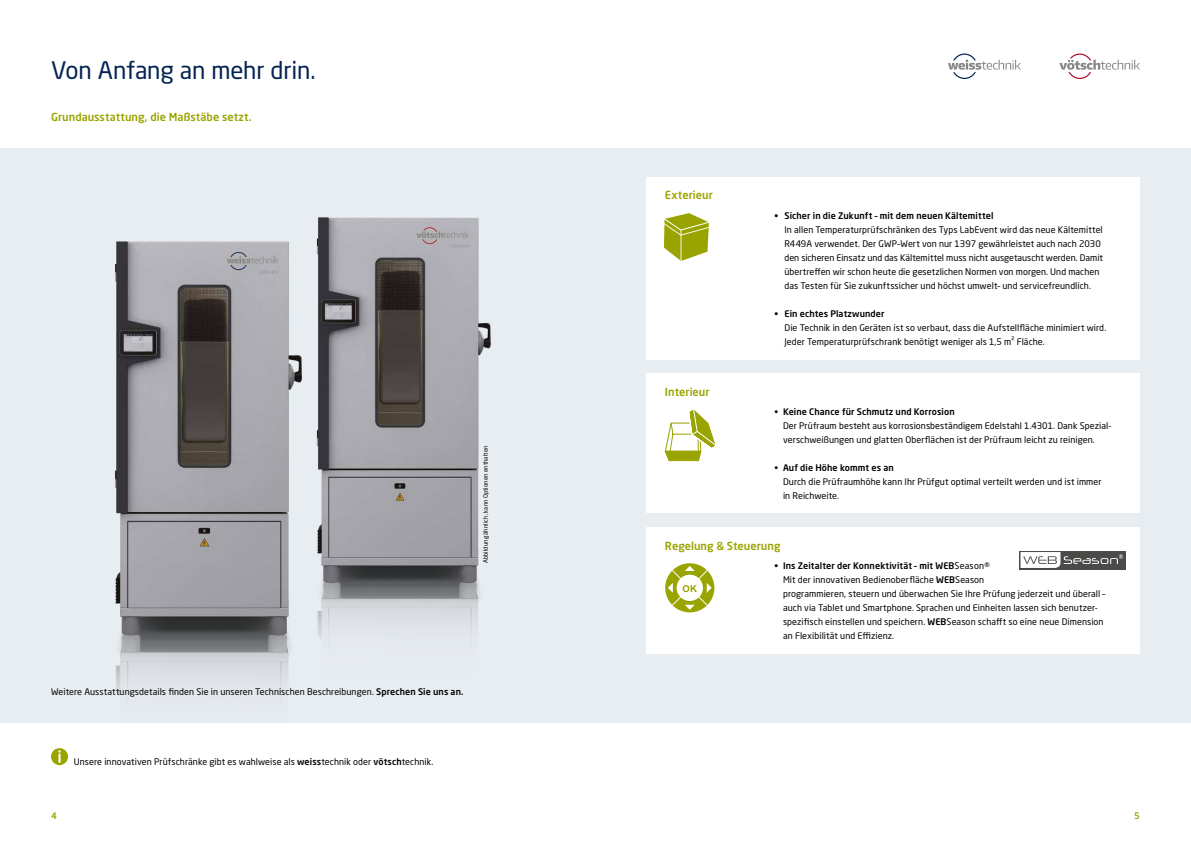
<style>
.page{position:relative;width:1191px;height:842px;background:#fff}
.page>*{position:absolute;margin:0;border:0;box-sizing:border-box;transform-origin:0 0}
.t1{font:24px "Neo Sans W1 G";letter-spacing:-.01em;color:#052453}
.t2{font:500 11px "Neo Sans W1 G";color:#9aa400}
.t3{font:700 9.5px "Arial";color:#9aa400}
.t4{font:9px/14px "Neo Sans W1 G";letter-spacing:.005em;color:#000}
.t5{font:500 9px "Neo Sans W1 G";letter-spacing:.01em;color:#000}
.t6{font:500 9px "Neo Sans W1 G";color:#9aa400}
.t7{font:6px "Neo Sans W1 G";letter-spacing:.01em;color:#000}
.s1{font-weight:500}
</style>
<div class="page">
<div style="left:0;top:149px;width:1191px;height:574px;background:#e8edf1"></div>
<div style="left:646px;top:527px;width:494px;height:126px;background:#fff"></div>
<div style="left:646px;top:373px;width:494px;height:140px;background:#fff"></div>
<div style="left:646px;top:177px;width:494px;height:182px;background:#fff"></div>
<img style="left:115px;top:241px;width:162px;height:455px">
<img style="left:277px;top:217px;width:214px;height:478px">
<div style="left:1019px;top:551px;width:106px;height:18px;background:#4a4a49"></div>
<svg style="left:1020px;top:552px;width:103px;height:16px"></svg>
<svg style="left:1059px;top:54px;width:81px;height:25px"></svg>
<svg style="left:948px;top:54px;width:72px;height:25px"></svg>
<div style="left:51px;top:748px;width:17px;height:17px;background:#9aa400;border-radius:50%"></div>
<svg style="left:58px;top:750px;width:3px;height:13px"></svg>
<svg style="left:664px;top:410px;width:52px;height:52px"></svg>
<svg style="left:664px;top:212px;width:45px;height:49px"></svg>
<div style="left:665px;top:563px;width:49px;height:49px;background:#9aa400;border-radius:50%"></div>
<svg style="left:668px;top:566px;width:43px;height:44px"></svg>
<h1 class="t1" style="left:51px;top:56px;width:266px">Von Anfang an mehr drin.</h1>
<p class="t2" style="left:51px;top:110px;width:202px">Grundausstattung, die Maßstäbe setzt.</p>
<p class="t7" style="left:482px;top:563px;width:119px;rotate:-90deg">Abbildung ähnlich, kann Optionen enthalten</p>
<p class="t4" style="left:51px;top:685px;width:414px">Weitere Ausstattungsdetails finden Sie in unseren Technischen Beschreibungen. <span class="s1">Sprechen Sie uns an.</span></p>
<p class="t4" style="left:74px;top:755px;width:361px">Unsere innovativen Prüfschränke gibt es wahlweise als <span class="s1">weiss</span>technik oder <span class="s1">vötsch</span>technik.</p>
<p class="t2" style="left:665px;top:188px;width:49px">Exterieur</p>
<p class="t2" style="left:665px;top:385px;width:46px">Interieur</p>
<p class="t5" style="left:774px;top:210px;width:220px">• Sicher in die Zukunft – mit dem neuen Kältemittel</p>
<p class="t4" style="left:784px;top:223px;width:320px">In allen Temperaturprüfschränken des Typs LabEvent wird das neue Kältemittel R449A verwendet. Der GWP–Wert von nur 1397 gewährleistet auch nach 2030 den sicheren Einsatz und das Kältemittel muss nicht ausgetauscht werden. Damit übertreffen wir schon heute die gesetzlichen Normen von morgen. Und machen das Testen für Sie zukunftssicher und höchst umwelt– und servicefreundlich.</p>
<p class="t5" style="left:774px;top:308px;width:112px">• Ein echtes Platzwunder</p>
<p class="t4" style="left:784px;top:321px;width:323px">Die Technik in den Geräten ist so verbaut, dass die Aufstellfläche minimiert wird.<br>Jeder Temperaturprüfschrank benötigt weniger als 1,5 m² Fläche.</p>
<p class="t4" style="left:783px;top:405px;width:329px;text-indent:-9px">• <span class="s1">Keine Chance für Schmutz und Korrosion<br></span>Der Prüfraum besteht aus korrosionsbeständigem Edelstahl 1.4301. Dank Spezial&shy;verschweißungen und glatten Oberflächen ist der Prüfraum leicht zu reinigen.</p>
<p class="t4" style="left:783px;top:461px;width:320px;text-indent:-9px">• <span class="s1">Auf die Höhe kommt es an<br></span>Durch die Prüfraumhöhe kann Ihr Prüfgut optimal verteilt werden und ist immer in Reichweite.</p>
<p class="t2" style="left:665px;top:539px;width:117px">Regelung &amp; Steuerung</p>
<p class="t4" style="left:783px;top:559px;width:324px;text-indent:-9px"><span class="s1">• Ins Zeitalter der Konnektivität – mit WEB</span>Season®<br>Mit der innovativen Bedienoberfläche <span class="s1">WEB</span>Season<br>programmieren, steuern und überwachen Sie Ihre Prüfung jederzeit und überall – auch via Tablet und Smartphone. Sprachen und Einheiten lassen sich benutzer&shy;spezifisch einstellen und speichern. <span class="s1">WEB</span>Season schafft so eine neue Dimension an Flexibilität und Effizienz.</p>
<p class="t3" style="left:682px;top:582px;width:16px">OK</p>
<p class="t6" style="left:51px;top:810px;width:7px">4</p>
<p class="t6" style="left:1134px;top:810px;width:7px">5</p>
</div>
